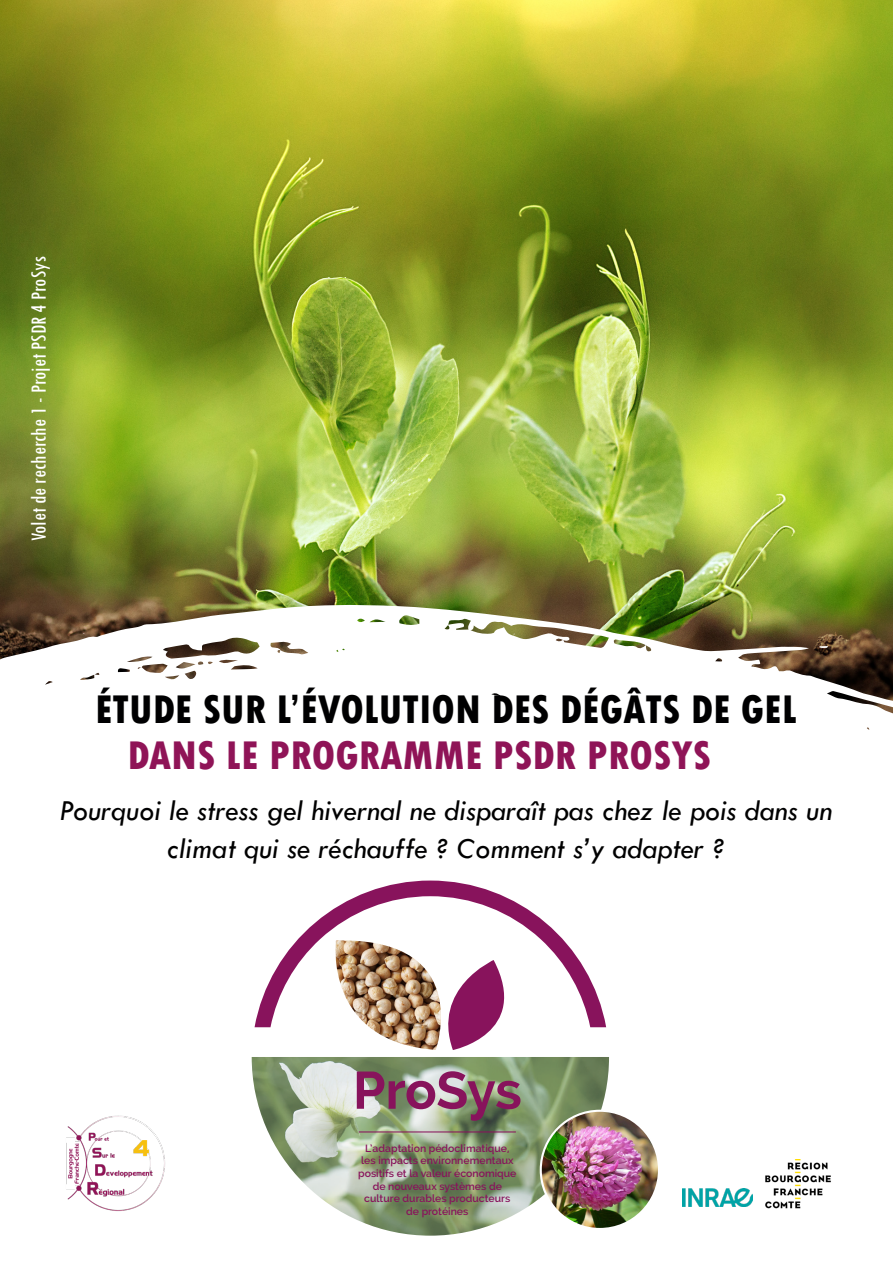
<style>
.page{position:relative;width:893px;height:1263px;background:#fff}
.page>*{position:absolute;margin:0;border:0;box-sizing:border-box;transform-origin:0 0}
.t1{font:700 52.35px "Raleway";letter-spacing:-.015em;color:#88135c}
.t2{font:800 condensed 42px "Tw Cen";color:#000001}
.t3{font:800 condensed 42px "Tw Cen";color:#8f1457}
.t4{font:italic 30px/37.5px "Tw Cen";color:#000001;text-align:center}
.t5{font:condensed 22.5px "Tw Cen";color:#fff}
.t6{font:600 10.5px/12.6px "Raleway";color:#88135c;text-align:center}
</style>
<div class="page">
<img style="left:0;top:0;width:893px;height:604px">
<svg style="left:0;top:604px;width:893px;height:462px"></svg>
<svg style="left:819px;top:646px;width:9px;height:3px"></svg>
<img style="left:252px;top:1057px;width:357px;height:179px">
<svg style="left:255px;top:880px;width:351px;height:147px"></svg>
<hr style="left:359px;top:1131px;width:157px;height:1px;background:#88135c">
<svg style="left:474px;top:960px;width:58px;height:90px"></svg>
<img style="left:323px;top:940px;width:151px;height:110px">
<img style="left:540px;top:1110px;width:118px;height:120px">
<img style="left:66px;top:1115px;width:99px;height:96px">
<img style="left:765px;top:1159px;width:66px;height:50px">
<img style="left:682px;top:1188px;width:70px;height:19px">
<p class="t5" style="left:25px;top:541px;width:287px;rotate:-90deg">Volet de recherche 1 - Projet PSDR 4 ProSys</p>
<p class="t2" style="left:95px;top:684px;width:704px">ÉTUDE SUR L’ÉVOLUTION DES DÉGÂTS DE GEL</p>
<p class="t3" style="left:127px;top:731px;width:585px">DANS LE PROGRAMME PSDR PROSYS</p>
<p class="t4" style="left:60px;top:792px;width:774px">Pourquoi le stress gel hivernal ne disparaît pas chez le pois dans un climat qui se réchauffe ? Comment s’y adapter ?</p>
<p class="t1" style="left:353px;top:1060px;width:170px">ProSys</p>
<p class="t6" style="left:358px;top:1142px;width:160px">L’adaptation pédoclimatique, les impacts environnementaux positifs et la valeur économique de nouveaux systèmes de culture durables producteurs de protéines</p>
</div>
